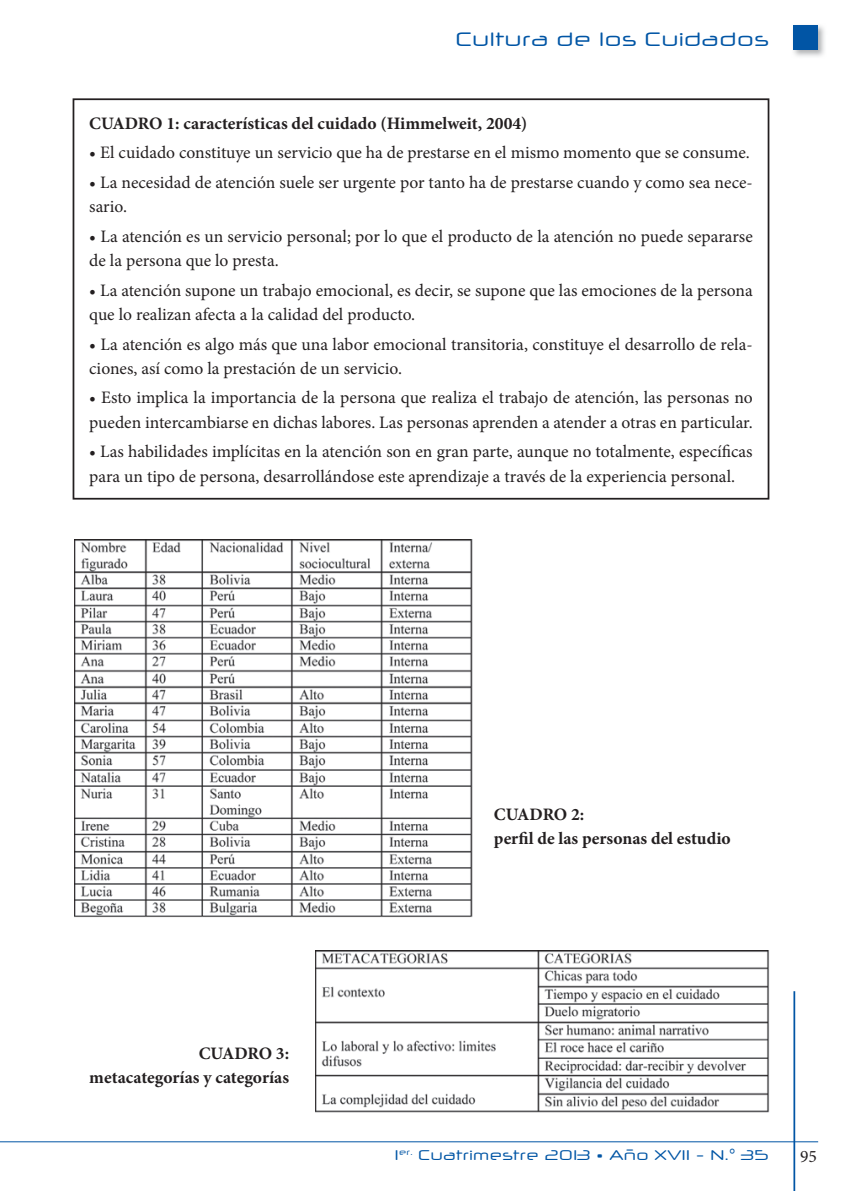
<style>
.page{position:relative;width:844px;height:1191px;background:#fff}
.page>*{position:absolute;margin:0;border:0;box-sizing:border-box;transform-origin:0 0}
.t1{font:19.25px "Neuropol X Free";color:#0155a5}
.t2{font:17.5px/24.5px "Minion Pro";color:#231f20}
.t3{font:700 17.5px/24.5px "Minion Pro";color:#231f20}
.t4{font:14px "Neuropol X Free";color:#0155a5}
</style>
<div class="page">
<hr style="left:793px;top:991px;width:2px;height:200px;background:#0155a5">
<hr style="left:0;top:1141px;width:818px;height:1px;background:#0155a5">
<img style="left:793px;top:25px;width:32px;height:32px">
<div style="left:793px;top:25px;width:25px;height:25px;background:#0155a5"></div>
<div style="left:73px;top:98px;width:696px;height:401px;border:2px solid #231f20"></div>
<img style="left:75px;top:539px;width:398px;height:379px">
<img style="left:315px;top:950px;width:455px;height:163px">
<p class="t1" style="left:455px;top:27px;width:315px">Cultura de los Cuidados</p>
<p class="t3" style="left:89px;top:111px;width:439px">CUADRO 1: características del cuidado (Himmelweit, 2004)</p>
<p class="t2" style="left:89px;top:140px;width:661px">• El cuidado constituye un servicio que ha de prestarse en el mismo momento que se consume.</p>
<p class="t2" style="left:89px;top:170px;width:664px">• La necesidad de atención suele ser urgente por tanto ha de prestarse cuando y como sea nece&shy;sario.</p>
<p class="t2" style="left:89px;top:224px;width:665px">• La atención es un servicio personal; por lo que el producto de la atención no puede separarse de la persona que lo presta.</p>
<p class="t2" style="left:89px;top:278px;width:665px">• La atención supone un trabajo emocional, es decir, se supone que las emociones de la persona que lo realizan afecta a la calidad del producto.</p>
<p class="t2" style="left:89px;top:332px;width:664px">• La atención es algo más que una labor emocional transitoria, constituye el desarrollo de rela&shy;ciones, así como la prestación de un servicio.</p>
<p class="t2" style="left:89px;top:386px;width:665px">• Esto implica la importancia de la persona que realiza el trabajo de atención, las personas no pueden intercambiarse en dichas labores. Las personas aprenden a atender a otras en particular.</p>
<p class="t2" style="left:89px;top:440px;width:664px">• Las habilidades implícitas en la atención son en gran parte, aunque no totalmente, específicas para un tipo de persona, desarrollándose este aprendizaje a través de la experiencia personal.</p>
<p class="t3" style="left:89px;top:1040px;width:201px;text-align:right">CUADRO 3: metacategorías y categorías</p>
<p class="t3" style="left:494px;top:801px;width:238px">CUADRO 2:<br>perfil de las personas del estudio</p>
<p class="t4" style="left:395px;top:1146px;width:376px">1<sup>er.</sup> Cuatrimestre 2013 • Año XVII - N.° 35</p>
<p class="t2" style="left:800px;top:1144px;width:18px">95</p>
</div>
